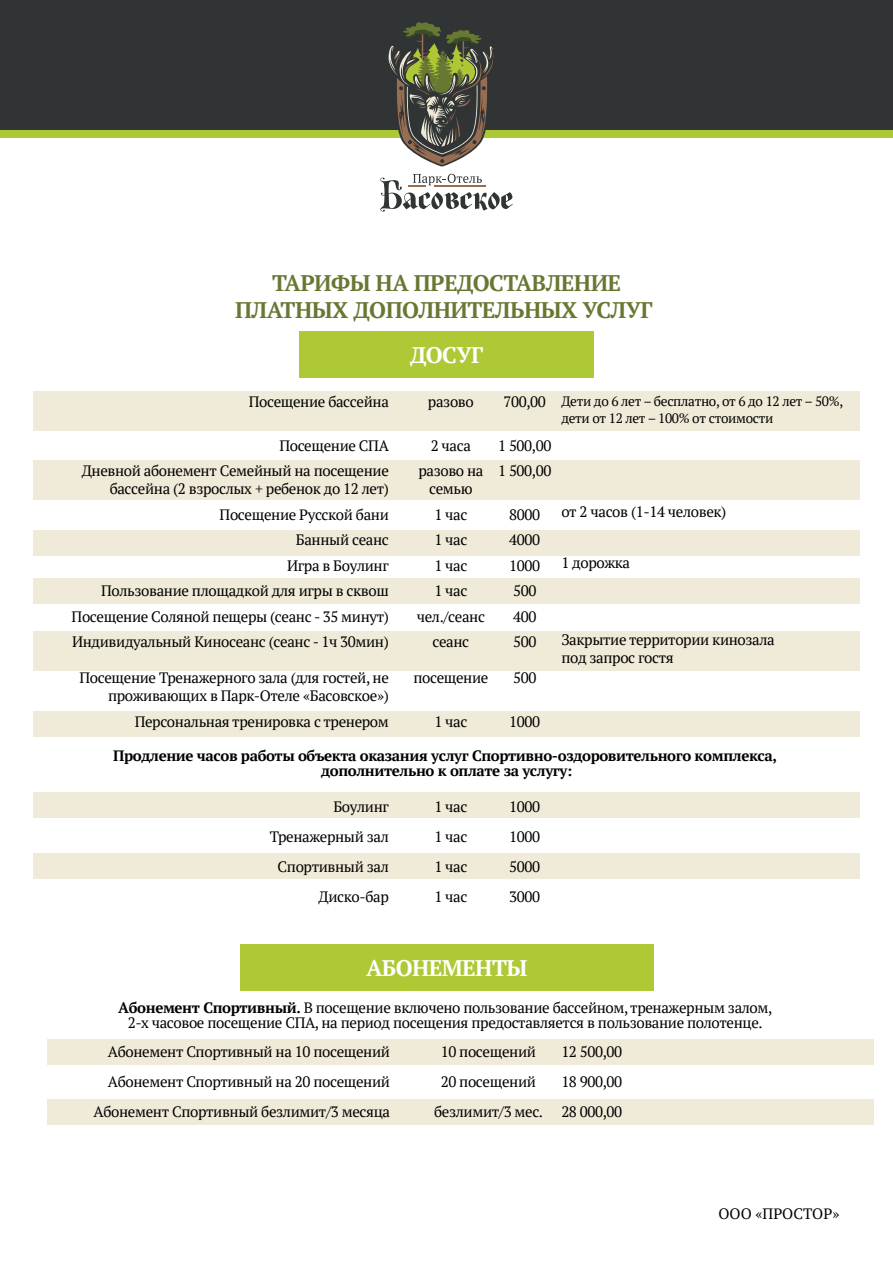
<style>
.page{position:relative;width:893px;height:1263px;background:#fff}
.page>*{position:absolute;margin:0;border:0;box-sizing:border-box;transform-origin:0 0}
.t1{font:700 22.5px/27px "PT Serif";letter-spacing:-.025em;color:#677833;text-align:center}
.t2{font:700 22.5px "PT Serif";letter-spacing:-.025em;color:#fff}
.t3{font:15px/25.5px "PT Serif";letter-spacing:-.025em;color:#000;text-align:right}
.t4{font:700 15px/15px "PT Serif";letter-spacing:-.025em;color:#000;text-align:center}
.t5{font:15px "PT Serif";color:#000}
.t6{font:13.5px/16.2px "PT Serif";letter-spacing:-.025em;color:#000}
.s1{font-weight:700}
</style>
<div class="page">
<div style="left:47px;top:1039px;width:827px;height:25px;background:#f0ead8"></div>
<div style="left:47px;top:1099px;width:827px;height:25px;background:#f0ead8"></div>
<div style="left:240px;top:944px;width:413px;height:47px;background:#aec936"></div>
<div style="left:33px;top:793px;width:827px;height:25px;background:#f0ead8"></div>
<div style="left:33px;top:530px;width:827px;height:25px;background:#f0ead8"></div>
<div style="left:33px;top:578px;width:827px;height:26px;background:#f0ead8"></div>
<div style="left:33px;top:712px;width:827px;height:25px;background:#f0ead8"></div>
<div style="left:33px;top:631px;width:827px;height:40px;background:#f0ead8"></div>
<div style="left:33px;top:391px;width:827px;height:40px;background:#f0ead8"></div>
<div style="left:33px;top:460px;width:827px;height:40px;background:#f0ead8"></div>
<div style="left:33px;top:853px;width:827px;height:25px;background:#f0ead8"></div>
<div style="left:299px;top:331px;width:295px;height:47px;background:#aec936"></div>
<div style="left:0;top:0;width:893px;height:131px;background:#303434"></div>
<div style="left:0;top:130px;width:893px;height:8px;background:#adc835"></div>
<svg style="left:380px;top:174px;width:133px;height:38px"></svg>
<hr style="left:434px;top:185px;width:52px;height:2px;background:#986e52">
<svg style="left:388px;top:22px;width:106px;height:144px"></svg>
<h1 class="t1" style="left:235px;top:269px;width:419px">ТАРИФЫ НА ПРЕДОСТАВЛЕНИЕ<br>ПЛАТНЫХ ДОПОЛНИТЕЛЬНЫХ УСЛУГ</h1>
<h1 class="t2" style="left:410px;top:340px;width:75px">ДОСУГ</h1>
<p class="t3" style="left:249px;top:389px;width:142px">Посещение бассейна</p>
<p class="t3" style="left:82px;top:433px;width:309px">Посещение СПА<br>Дневной абонемент Семейный на посещение</p>
<p class="t3" style="left:72px;top:476px;width:319px">бассейна (2 взрослых + ребенок до 12 лет)<br>Посещение Русской бани<br>Банный сеанс<br>Игра в Боулинг<br>Пользование площадкой для игры в сквош<br>Посещение Соляной пещеры (сеанс - 35 минут)<br>Индивидуальный Киносеанс (сеанс - 1ч 30мин)</p>
<p class="t3" style="left:79px;top:669px;width:311px;line-height:18px">Посещение Тренажерного зала (для гостей, не проживающих в Парк-Отеле «Басовское»)</p>
<p class="t3" style="left:135px;top:709px;width:256px">Персональная тренировка с тренером</p>
<p class="t6" style="left:561px;top:393px;width:283px">Дети до 6 лет – бесплатно, от 6 до 12 лет – 50%, дети от 12 лет – 100% от стоимости</p>
<p class="t3" style="left:504px;top:389px;width:44px">700,00</p>
<p class="t3" style="left:498px;top:433px;width:55px;text-align:left">1 500,00<br>1 500,00</p>
<p class="t3" style="left:509px;top:502px;width:32px;text-align:left">8000<br>4000<br>1000<br>500<br>400<br>500</p>
<p class="t3" style="left:513px;top:665px;width:25px">500</p>
<p class="t3" style="left:509px;top:709px;width:32px">1000</p>
<p class="t3" style="left:428px;top:389px;width:47px">разово</p>
<p class="t3" style="left:418px;top:433px;width:67px;text-align:center">2 часа разово на</p>
<p class="t3" style="left:417px;top:476px;width:70px;text-align:center">семью<br>1 час<br>1 час<br>1 час<br>1 час чел./сеанс сеанс</p>
<p class="t3" style="left:413px;top:665px;width:77px">посещение</p>
<p class="t3" style="left:434px;top:709px;width:35px">1 час</p>
<p class="t3" style="left:561px;top:499px;width:167px">от 2 часов (1-14 человек)</p>
<p class="t3" style="left:561px;top:550px;width:70px">1 дорожка</p>
<p class="t3" style="left:561px;top:630px;width:215px;line-height:18px;text-align:left">Закрытие территории кинозала под запрос гостя</p>
<p class="t4" style="left:113px;top:748px;width:665px">Продление часов работы объекта оказания услуг Спортивно-оздоровительного комплекса, дополнительно к оплате за услугу:</p>
<p class="t3" style="left:270px;top:791px;width:121px;line-height:30px">Боулинг<br>Тренажерный зал<br>Спортивный зал<br>Диско-бар</p>
<p class="t3" style="left:434px;top:791px;width:35px;line-height:30px;text-align:justify">1 час 1 час 1 час 1 час</p>
<p class="t3" style="left:509px;top:791px;width:32px;line-height:30px;text-align:justify">1000<br>1000<br>5000<br>3000</p>
<h1 class="t2" style="left:366px;top:954px;width:163px">АБОНЕМЕНТЫ</h1>
<p class="t3" style="left:118px;top:1000px;width:656px;line-height:15px;text-align:center"><span class="s1">Абонемент Спортивный.</span> В посещение включено пользование бассейном, тренажерным залом,<br>2-х часовое посещение СПА, на период посещения предоставляется в пользование полотенце.</p>
<p class="t3" style="left:94px;top:1036px;width:298px;line-height:30px">Абонемент Спортивный на 10 посещений<br>Абонемент Спортивный на 20 посещений<br>Абонемент Спортивный безлимит/3 месяца</p>
<p class="t3" style="left:434px;top:1036px;width:111px;line-height:30px;text-align:center">10 посещений<br>20 посещений безлимит/3 мес.</p>
<p class="t3" style="left:561px;top:1036px;width:62px;line-height:30px;text-align:justify">12 500,00<br>18 900,00<br>28 000,00</p>
<p class="t5" style="left:718px;top:1204px;width:122px">ООО «ПРОСТОР»</p>
</div>
